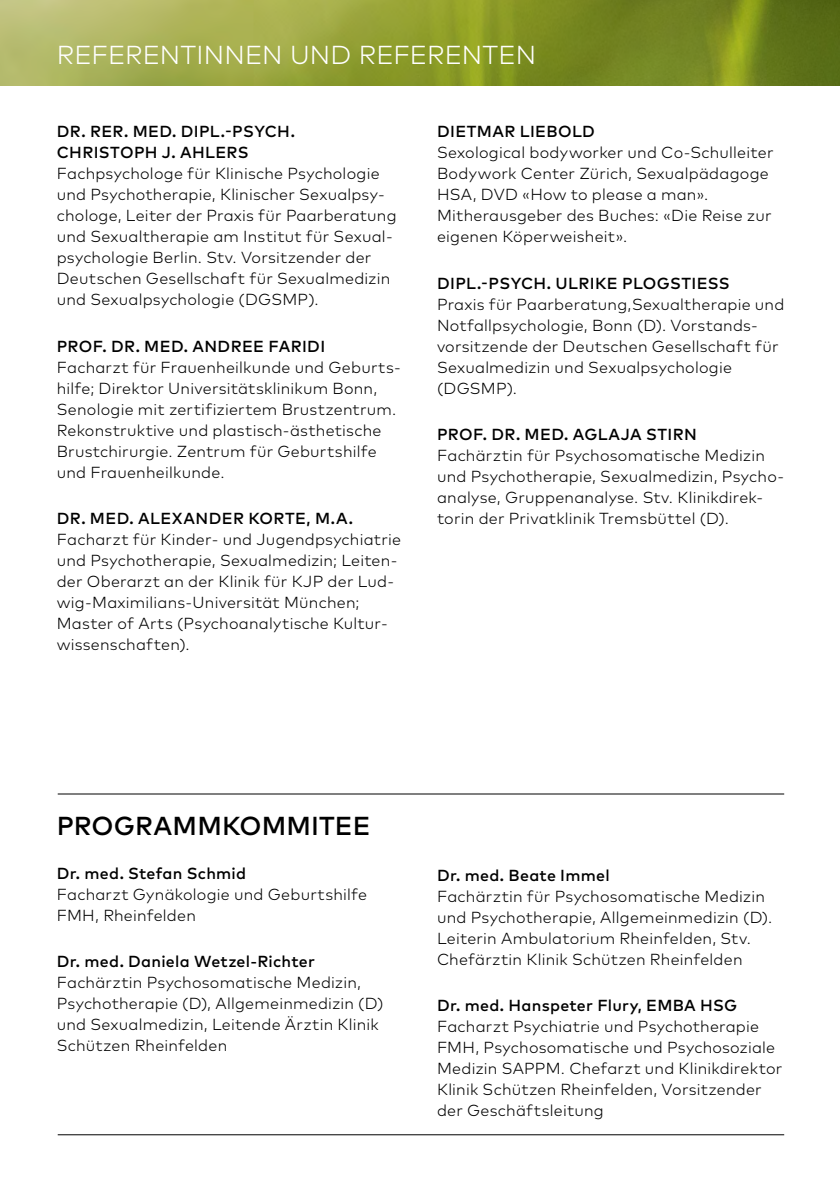
<style>
.page{position:relative;width:840px;height:1191px;background:#fff}
.page>*{position:absolute;margin:0;border:0;box-sizing:border-box;transform-origin:0 0}
.t1{font:300 26px "Mark OT";letter-spacing:.01em;color:#fff}
.t2{font:500 26px "Mark OT";letter-spacing:.005em;color:#000}
.t3{font:300 16px/21px "Mark OT";letter-spacing:.015em;color:#000}
.t4{font:500 16px/21px "Mark OT";letter-spacing:.02em;color:#000}
</style>
<div class="page">
<img style="left:0;top:0;width:839px;height:85px">
<hr style="left:58px;top:793px;width:725px;height:1px;background:#000">
<hr style="left:58px;top:1134px;width:725px;height:1px;background:#000">
<h1 class="t1" style="left:57px;top:39px;width:480px">REFERENTINNEN UND REFERENTEN</h1>
<p class="t4" style="left:57px;top:121px;width:239px">DR. RER. MED. DIPL.-PSYCH.<br>CHRISTOPH J. AHLERS</p>
<p class="t3" style="left:57px;top:163px;width:341px">Fachpsychologe für Klinische Psychologie und Psychotherapie, Klinischer Sexualpsy&shy;chologe, Leiter der Praxis für Paarberatung und Sexualtherapie am Institut für Sexual&shy;psychologie Berlin. Stv. Vorsitzender der Deutschen Gesellschaft für Sexualmedizin und Sexualpsychologie (DGSMP).</p>
<p class="t4" style="left:57px;top:335px;width:270px">PROF. DR. MED. ANDREE FARIDI</p>
<p class="t3" style="left:57px;top:357px;width:345px">Facharzt für Frauenheilkunde und Geburts&shy;hilfe; Direktor Universitätsklinikum Bonn, Senologie mit zertifiziertem Brustzentrum.<br>Rekonstruktive und plastisch-ästhetische Brustchirurgie. Zentrum für Geburtshilfe und Frauenheilkunde.</p>
<p class="t4" style="left:57px;top:508px;width:297px">DR. MED. ALEXANDER KORTE, M.A.</p>
<p class="t3" style="left:57px;top:529px;width:345px">Facharzt für Kinder- und Jugendpsychiatrie und Psychotherapie, Sexualmedizin; Leiten&shy;der Oberarzt an der Klinik für KJP der Lud&shy;wig-Maximilians-Universität München; Master of Arts (Psychoanalytische Kultur&shy;wissenschaften).</p>
<p class="t4" style="left:437px;top:121px;width:159px">DIETMAR LIEBOLD</p>
<p class="t3" style="left:437px;top:142px;width:338px">Sexological bodyworker und Co-Schulleiter Bodywork Center Zürich, Sexualpädagoge HSA, DVD «How to please a man».<br>Mitherausgeber des Buches: «Die Reise zur eigenen Köperweisheit».</p>
<p class="t4" style="left:437px;top:272px;width:294px">DIPL.-PSYCH. ULRIKE PLOGSTIESS</p>
<p class="t3" style="left:437px;top:293px;width:349px">Praxis für Paarberatung,Sexualtherapie und Notfallpsychologie, Bonn (D). Vorstands&shy;vorsitzende der Deutschen Gesellschaft für Sexualmedizin und Sexualpsychologie (DGSMP).</p>
<p class="t4" style="left:437px;top:424px;width:261px">PROF. DR. MED. AGLAJA STIRN</p>
<p class="t3" style="left:437px;top:445px;width:348px">Fachärztin für Psychosomatische Medizin und Psychotherapie, Sexualmedizin, Psycho&shy;analyse, Gruppenanalyse. Stv. Klinikdirek&shy;torin der Privatklinik Tremsbüttel (D).</p>
<h1 class="t2" style="left:57px;top:809px;width:315px">PROGRAMMKOMMITEE</h1>
<p class="t4" style="left:57px;top:862px;width:191px">Dr. med. Stefan Schmid</p>
<p class="t3" style="left:57px;top:883px;width:312px">Facharzt Gynäkologie und Geburtshilfe<br>FMH, Rheinfelden</p>
<p class="t4" style="left:57px;top:950px;width:259px">Dr. med. Daniela Wetzel-Richter</p>
<p class="t3" style="left:57px;top:972px;width:328px">Fachärztin Psychosomatische Medizin, Psychotherapie (D), Allgemeinmedizin (D) und Sexualmedizin, Leitende Ärztin Klinik Schützen Rheinfelden</p>
<p class="t4" style="left:437px;top:864px;width:174px">Dr. med. Beate Immel</p>
<p class="t3" style="left:437px;top:885px;width:336px">Fachärztin für Psychosomatische Medizin und Psychotherapie, Allgemeinmedizin (D).<br>Leiterin Ambulatorium Rheinfelden, Stv.<br>Chefärztin Klinik Schützen Rheinfelden</p>
<p class="t4" style="left:437px;top:995px;width:301px">Dr. med. Hanspeter Flury, EMBA HSG</p>
<p class="t3" style="left:437px;top:1016px;width:346px">Facharzt Psychiatrie und Psychotherapie FMH, Psychosomatische und Psychosoziale Medizin SAPPM. Chefarzt und Klinikdirektor Klinik Schützen Rheinfelden, Vorsitzender der Geschäftsleitung</p>
</div>
